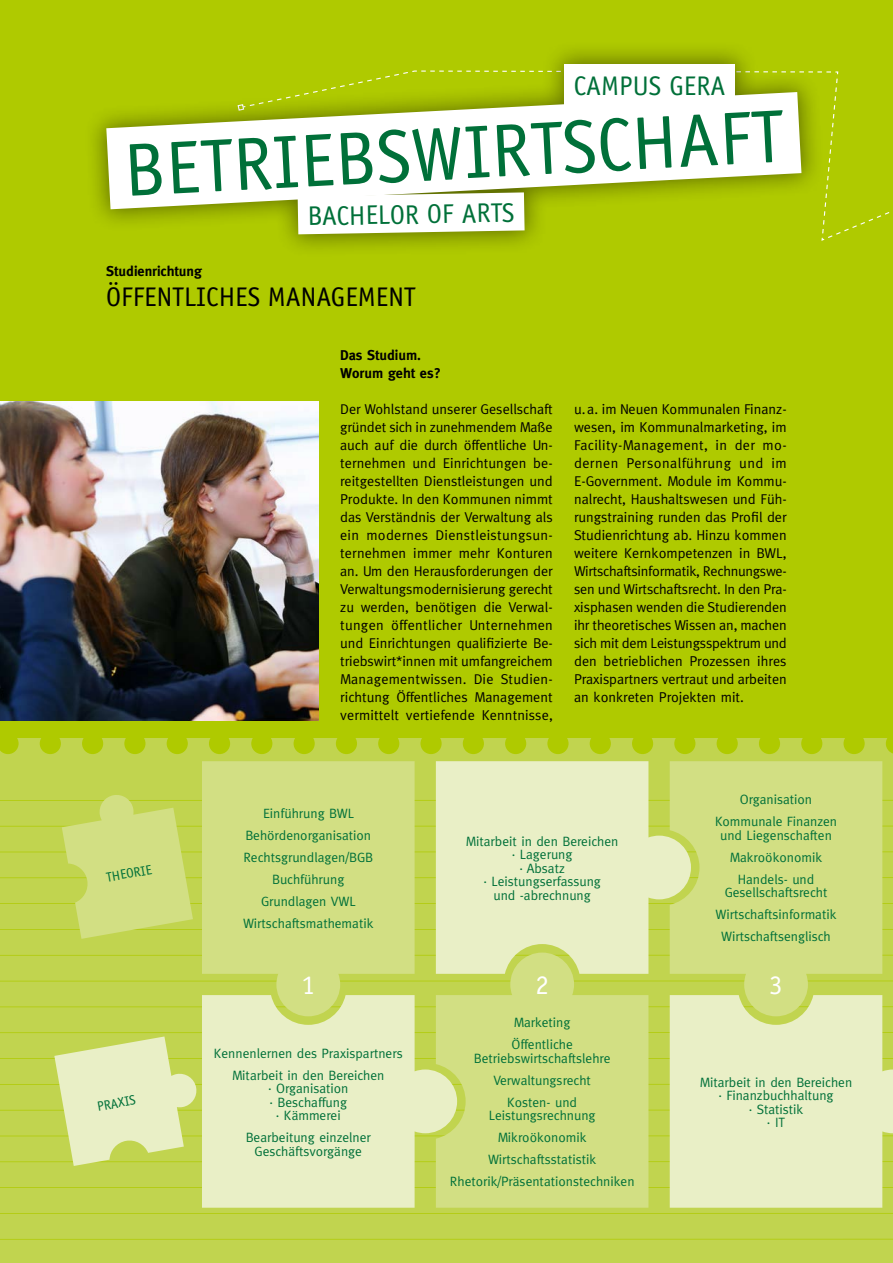
<style>
.page{position:relative;width:893px;height:1263px;background:#afca00}
.page>*{position:absolute;margin:0;border:0;box-sizing:border-box;transform-origin:0 0}
.t1{font:75px "AT Officina Sans";color:#007039}
.t2{font:27px "AT Officina Sans";color:#007039}
.t3{font:27px "AT Officina Sans";color:#000}
.t4{font:27px "AT Officina Sans";color:#fff}
.t5{font:14.25px/18px "Meta";color:#000;text-align:justify}
.t6{font:700 14.25px/18px "Meta";color:#000}
.t7{font:13.5px/22px "Meta";color:#007039;text-align:center}
.t8{font:13.5px "AT Officina Sans";color:#007039}
</style>
<div class="page">
<div style="left:0;top:738px;width:893px;height:525px;background:#c1d44f"></div>
<hr style="left:0;top:1238px;width:893px;height:1px;background:#afca00">
<hr style="left:0;top:1213px;width:893px;height:1px;background:#afca00">
<hr style="left:0;top:1187px;width:893px;height:1px;background:#afca00">
<hr style="left:0;top:1161px;width:893px;height:1px;background:#afca00">
<hr style="left:0;top:1135px;width:893px;height:1px;background:#afca00">
<hr style="left:0;top:1109px;width:893px;height:1px;background:#afca00">
<hr style="left:0;top:1084px;width:893px;height:1px;background:#afca00">
<hr style="left:0;top:1058px;width:893px;height:1px;background:#afca00">
<hr style="left:0;top:1032px;width:893px;height:1px;background:#afca00">
<hr style="left:0;top:1006px;width:893px;height:1px;background:#afca00">
<hr style="left:0;top:980px;width:893px;height:1px;background:#afca00">
<hr style="left:0;top:955px;width:893px;height:1px;background:#afca00">
<hr style="left:0;top:929px;width:893px;height:1px;background:#afca00">
<hr style="left:0;top:903px;width:893px;height:1px;background:#afca00">
<hr style="left:0;top:877px;width:893px;height:1px;background:#afca00">
<hr style="left:0;top:851px;width:893px;height:1px;background:#afca00">
<hr style="left:0;top:825px;width:893px;height:1px;background:#afca00">
<hr style="left:0;top:800px;width:893px;height:1px;background:#afca00">
<svg style="left:54px;top:1036px;width:144px;height:130px;background:#dbe69e"></svg>
<svg style="left:62px;top:793px;width:131px;height:146px;background:#ccdb71"></svg>
<svg style="left:202px;top:761px;width:213px;height:234px;background:#d0de7f"></svg>
<svg style="left:202px;top:995px;width:234px;height:213px;background:#e5ecbc"></svg>
<svg style="left:436px;top:974px;width:212px;height:234px;background:#d1de80"></svg>
<svg style="left:436px;top:761px;width:234px;height:213px;background:#e5ecbc"></svg>
<svg style="left:670px;top:761px;width:212px;height:234px;background:#d1de80"></svg>
<svg style="left:670px;top:995px;width:223px;height:213px;background:#e6edbe"></svg>
<img style="left:0;top:402px;width:319px;height:318px">
<div style="left:83px;top:40px;width:741px;height:217px;background:#000;opacity:.44"></div>
<svg style="left:106px;top:92px;width:131px;height:117px;fill:#fff"></svg>
<svg style="left:237px;top:70px;width:653px;height:170px"></svg>
<div style="left:564px;top:64px;width:171px;height:42px;background:#fff"></div>
<h2 class="t2" style="left:574px;top:70px;width:153px">CAMPUS GERA</h2>
<h1 class="t1" style="left:122px;top:127px;width:663px;rotate:-3deg">BETRIEBSWIRTSCHAFT</h1>
<h2 class="t2" style="left:307px;top:200px;width:209px;rotate:-1deg">BACHELOR OF ARTS</h2>
<p class="t6" style="left:106px;top:262px;width:97px">Studienrichtung</p>
<h2 class="t3" style="left:106px;top:281px;width:311px">ÖFFENTLICHES MANAGEMENT</h2>
<p class="t8" style="left:105px;top:869px;width:48px;rotate:-10deg">THEORIE</p>
<p class="t8" style="left:96px;top:1099px;width:41px;rotate:-10deg">PRAXIS</p>
<p class="t6" style="left:340px;top:346px;width:102px">Das Studium.<br>Worum geht es?</p>
<p class="t5" style="left:340px;top:400px;width:214px">Der Wohlstand unserer Gesellschaft gründet sich in zunehmendem Maße auch auf die durch öffentliche Un&shy;ternehmen und Einrichtungen be&shy;reitgestellten Dienstleistungen und Produkte. In den Kommunen nimmt das Verständnis der Verwaltung als ein modernes Dienstleistungsun&shy;ternehmen immer mehr Konturen an. Um den Herausforderungen der Verwaltungsmodernisierung gerecht zu werden, benötigen die Verwal&shy;tungen öffentlicher Unternehmen und Einrichtungen qualifizierte Be&shy;triebswirt*innen mit umfangreichem Managementwissen. Die Studien&shy;richtung Öffentliches Management vermittelt vertiefende Kenntnisse,</p>
<p class="t5" style="left:574px;top:400px;width:214px">u. a. im Neuen Kommunalen Finanz&shy;wesen, im Kommunalmarketing, im Facility-Management, in der mo&shy;dernen Personalführung und im E-Government. Module im Kommu&shy;nalrecht, Haushaltswesen und Füh&shy;rungstraining runden das Profil der Studienrichtung ab. Hinzu kommen weitere Kernkompetenzen in BWL, Wirtschaftsinformatik, Rechnungswe&shy;sen und Wirtschaftsrecht. In den Pra&shy;xisphasen wenden die Studierenden ihr theoretisches Wissen an, machen sich mit dem Leistungsspektrum und den betrieblichen Prozessen ihres Praxispartners vertraut und arbeiten an konkreten Projekten mit.</p>
<p class="t7" style="left:243px;top:802px;width:132px">Einführung BWL<br>Behördenorganisation<br>Rechtsgrundlagen/BGB<br>Buchführung<br>Grundlagen VWL<br>Wirtschaftsmathematik</p>
<p class="t7" style="left:466px;top:834px;width:154px;line-height:13.5px">Mitarbeit in den Bereichen · Lagerung<br>· Absatz<br>· Leistungserfassung<br>und -abrechnung</p>
<p class="t7" style="left:715px;top:788px;width:123px">Organisation<br>Kommunale Finanzen</p>
<p class="t7" style="left:720px;top:824px;width:113px">und Liegenschaften<br>Makroökonomik<br>Handels- und</p>
<p class="t7" style="left:716px;top:881px;width:122px">Gesellschaftsrecht<br>Wirtschaftsinformatik<br>Wirtschaftsenglisch</p>
<h2 class="t4" style="left:302px;top:969px;width:15px">1</h2>
<h2 class="t4" style="left:535px;top:969px;width:15px">2</h2>
<h2 class="t4" style="left:769px;top:969px;width:15px">3</h2>
<p class="t7" style="left:214px;top:1042px;width:190px">Kennenlernen des Praxispartners<br>Mitarbeit in den Bereichen</p>
<p class="t7" style="left:268px;top:1082px;width:82px;line-height:13.5px">· Organisation · Beschaffung · Kämmerei</p>
<p class="t7" style="left:246px;top:1131px;width:127px;line-height:13.5px">Bearbeitung einzelner<br>Geschäftsvorgänge</p>
<p class="t7" style="left:512px;top:1011px;width:63px;text-align:left">Marketing<br>Öffentliche</p>
<p class="t7" style="left:474px;top:1047px;width:138px">Betriebswirtschaftslehre<br>Verwaltungsrecht<br>Kosten- und</p>
<p class="t7" style="left:450px;top:1104px;width:186px">Leistungsrechnung<br>Mikroökonomik<br>Wirtschaftsstatistik<br>Rhetorik/Präsentationstechniken</p>
<p class="t7" style="left:700px;top:1075px;width:154px;line-height:13.5px">Mitarbeit in den Bereichen · Finanzbuchhaltung<br>· Statistik<br>· IT</p>
</div>
